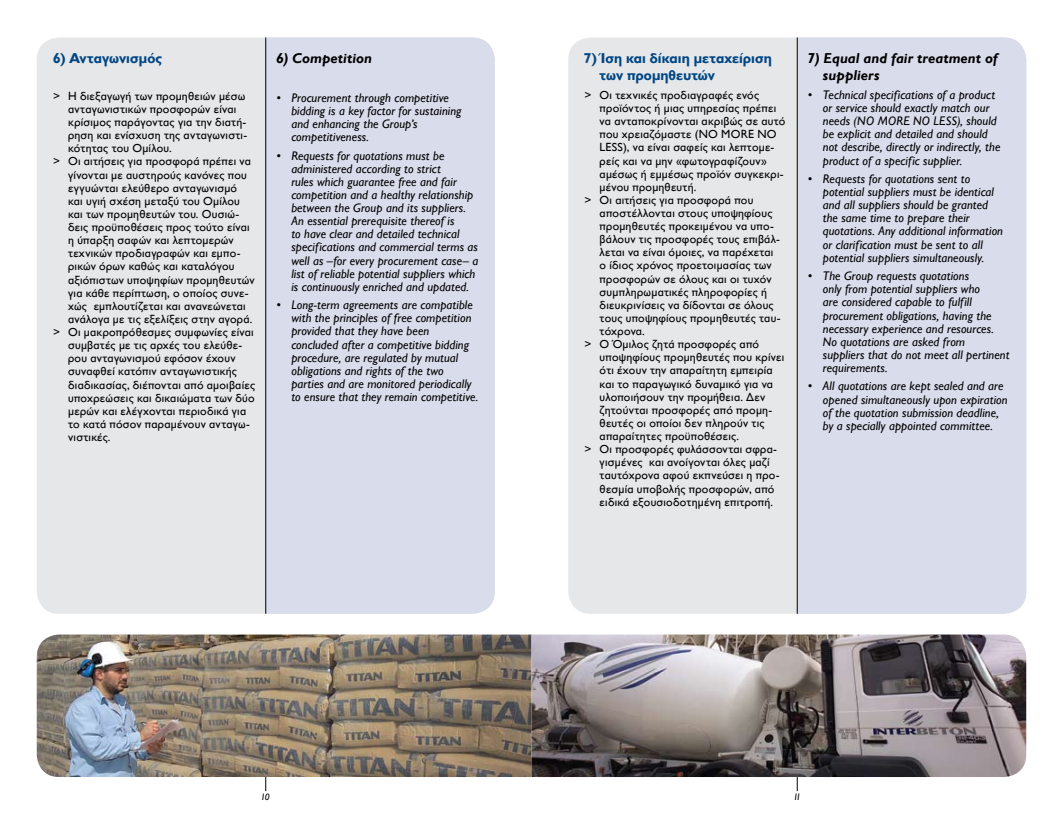
<style>
.page{position:relative;width:1063px;height:815px;background:#fff}
.page>*{position:absolute;margin:0;border:0;box-sizing:border-box;transform-origin:0 0}
.t1{font:700 14.38px/17.5px "Gill Sans Hel";letter-spacing:.005em;color:#004685}
.t2{font:italic 700 14.38px/17.5px "Gill Sans Hel";letter-spacing:.005em;color:#000}
.t3{font:italic 12.5px/13.1px "Gill Sans Hel";letter-spacing:.005em;color:#000}
.t4{font:11.88px "Gill Sans Hel";letter-spacing:.02em;color:#000}
.t5{font:italic 9.38px "Gill Sans Hel";color:#000}
</style>
<div class="page">
<div style="left:37px;top:38px;width:458px;height:576px;background:#e6e7e8;border-radius:22px"></div>
<div style="left:267px;top:38px;width:228px;height:576px;background:#d8dceb"></div>
<hr style="left:266px;top:38px;width:1px;height:576px;background:#000">
<div style="left:568px;top:38px;width:458px;height:576px;background:#e6e7e8;border-radius:22px"></div>
<div style="left:798px;top:38px;width:228px;height:576px;background:#d8dceb"></div>
<hr style="left:797px;top:38px;width:1px;height:576px;background:#000">
<img style="left:37px;top:634px;width:989px;height:143px">
<svg style="left:797px;top:777px;width:1px;height:14px"></svg>
<svg style="left:266px;top:777px;width:1px;height:14px"></svg>
<p class="t1" style="left:53px;top:49px;width:111px">6) Ανταγωνισμός</p>
<p class="t4" style="left:53px;top:89px;width:194px">&gt; Η διεξαγωγή των προμηθειών μέσω</p>
<p class="t4" style="left:68px;top:103px;width:170px">ανταγωνιστικών προσφορών είναι</p>
<p class="t4" style="left:68px;top:116px;width:180px">κρίσιμος παράγοντας για την διατή-</p>
<p class="t4" style="left:68px;top:129px;width:181px">ρηση και ενίσχυση της ανταγωνιστι-</p>
<p class="t4" style="left:68px;top:142px;width:105px">κότητας του Ομίλου.</p>
<p class="t4" style="left:53px;top:155px;width:199px">&gt; Οι αιτήσεις για προσφορά πρέπει να</p>
<p class="t4" style="left:68px;top:168px;width:180px">γίνονται με αυστηρούς κανόνες που</p>
<p class="t4" style="left:68px;top:181px;width:171px">εγγυώνται ελεύθερο ανταγωνισμό</p>
<p class="t4" style="left:68px;top:194px;width:173px">και υγιή σχέση μεταξύ του Ομίλου</p>
<p class="t4" style="left:68px;top:208px;width:173px">και των προμηθευτών του. Ουσιώ-</p>
<p class="t4" style="left:68px;top:221px;width:183px">δεις προϋποθέσεις προς τούτο είναι</p>
<p class="t4" style="left:68px;top:234px;width:167px">η ύπαρξη σαφών και λεπτομερών</p>
<p class="t4" style="left:68px;top:247px;width:174px">τεχνικών προδιαγραφών και εμπο-</p>
<p class="t4" style="left:68px;top:260px;width:168px">ρικών όρων καθώς και καταλόγου</p>
<p class="t4" style="left:68px;top:273px;width:188px">αξιόπιστων υποψηφίων προμηθευτών</p>
<p class="t4" style="left:68px;top:286px;width:182px">για κάθε περίπτωση, ο οποίος συνε-</p>
<p class="t4" style="left:68px;top:299px;width:179px">χώς εμπλουτίζεται και ανανεώνεται</p>
<p class="t4" style="left:68px;top:313px;width:186px">ανάλογα με τις εξελίξεις στην αγορά.</p>
<p class="t4" style="left:53px;top:326px;width:202px">&gt; Οι μακροπρόθεσμες συμφωνίες είναι</p>
<p class="t4" style="left:68px;top:339px;width:176px">συμβατές με τις αρχές του ελεύθε-</p>
<p class="t4" style="left:68px;top:352px;width:169px">ρου ανταγωνισμού εφόσον έχουν</p>
<p class="t4" style="left:68px;top:365px;width:170px">συναφθεί κατόπιν ανταγωνιστικής</p>
<p class="t4" style="left:68px;top:378px;width:188px">διαδικασίας, διέπονται από αμοιβαίες</p>
<p class="t4" style="left:68px;top:391px;width:188px">υποχρεώσεις και δικαιώματα των δύο</p>
<p class="t4" style="left:68px;top:404px;width:180px">μερών και ελέγχονται περιοδικά για</p>
<p class="t4" style="left:68px;top:418px;width:183px">το κατά πόσον παραμένουν ανταγω-</p>
<p class="t4" style="left:68px;top:431px;width:44px">νιστικές.</p>
<p class="t2" style="left:276px;top:49px;width:97px">6) Competition</p>
<p class="t3" style="left:291px;top:91px;width:172px;text-indent:-15px">• Procurement through competitive bidding is a key factor for sustaining and enhancing the Group’s competitiveness.</p>
<p class="t3" style="left:291px;top:149px;width:188px;text-indent:-15px">• Requests for quotations must be administered according to strict<br>rules which guarantee free and fair competition and a healthy relationship between the Group and its suppliers.<br>An essential prerequisite thereof is<br>to have clear and detailed technical specifications and commercial terms as well as –for every procurement case– a list of reliable potential suppliers which is continuously enriched and updated.</p>
<p class="t3" style="left:291px;top:299px;width:188px;text-indent:-15px">• Long-term agreements are compatible with the principles of free competition provided that they have been concluded after a competitive bidding procedure, are regulated by mutual obligations and rights of the two parties and are monitored periodically to ensure that they remain competitive.</p>
<p class="t1" style="left:600px;top:49px;width:174px;text-indent:-15px">7) Ίση και δίκαιη μεταχείριση των προμηθευτών</p>
<p class="t4" style="left:585px;top:89px;width:176px">&gt; Οι τεχνικές προδιαγραφές ενός</p>
<p class="t4" style="left:600px;top:102px;width:178px">προϊόντος ή μιας υπηρεσίας πρέπει</p>
<p class="t4" style="left:600px;top:115px;width:187px">να ανταποκρίνονται ακριβώς σε αυτό</p>
<p class="t4" style="left:600px;top:128px;width:178px">που χρειαζόμαστε (NO MORE NO</p>
<p class="t4" style="left:600px;top:141px;width:176px">LESS), να είναι σαφείς και λεπτομε-</p>
<p class="t4" style="left:600px;top:154px;width:169px">ρείς και να μην «φωτογραφίζουν»</p>
<p class="t4" style="left:600px;top:167px;width:186px">αμέσως ή εμμέσως προϊόν συγκεκρι-</p>
<p class="t4" style="left:600px;top:180px;width:98px">μένου προμηθευτή.</p>
<p class="t4" style="left:585px;top:193px;width:170px">&gt; Οι αιτήσεις για προσφορά που</p>
<p class="t4" style="left:600px;top:207px;width:174px">αποστέλλονται στους υποψηφίους</p>
<p class="t4" style="left:600px;top:220px;width:176px">προμηθευτές προκειμένου να υπο-</p>
<p class="t4" style="left:600px;top:233px;width:182px">βάλουν τις προσφορές τους επιβάλ-</p>
<p class="t4" style="left:600px;top:246px;width:175px">λεται να είναι όμοιες, να παρέχεται</p>
<p class="t4" style="left:600px;top:259px;width:174px">ο ίδιος χρόνος προετοιμασίας των</p>
<p class="t4" style="left:600px;top:272px;width:173px">προσφορών σε όλους και οι τυχόν</p>
<p class="t4" style="left:600px;top:285px;width:169px">συμπληρωματικές πληροφορίες ή</p>
<p class="t4" style="left:600px;top:298px;width:176px">διευκρινίσεις να δίδονται σε όλους</p>
<p class="t4" style="left:600px;top:312px;width:183px">τους υποψηφίους προμηθευτές ταυ-</p>
<p class="t4" style="left:600px;top:325px;width:47px">τόχρονα.</p>
<p class="t4" style="left:585px;top:338px;width:176px">&gt; Ο Όμιλος ζητά προσφορές από</p>
<p class="t4" style="left:600px;top:351px;width:186px">υποψηφίους προμηθευτές που κρίνει</p>
<p class="t4" style="left:600px;top:364px;width:175px">ότι έχουν την απαραίτητη εμπειρία</p>
<p class="t4" style="left:600px;top:377px;width:175px">και το παραγωγικό δυναμικό για να</p>
<p class="t4" style="left:600px;top:390px;width:167px">υλοποιήσουν την προμήθεια. Δεν</p>
<p class="t4" style="left:600px;top:403px;width:174px">ζητούνται προσφορές από προμη-</p>
<p class="t4" style="left:600px;top:417px;width:166px">θευτές οι οποίοι δεν πληρούν τις</p>
<p class="t4" style="left:600px;top:430px;width:141px">απαραίτητες προϋποθέσεις.</p>
<p class="t4" style="left:585px;top:443px;width:194px">&gt; Οι προσφορές φυλάσσονται σφρα-</p>
<p class="t4" style="left:600px;top:456px;width:171px">γισμένες και ανοίγονται όλες μαζί</p>
<p class="t4" style="left:600px;top:469px;width:182px">ταυτόχρονα αφού εκπνεύσει η προ-</p>
<p class="t4" style="left:600px;top:482px;width:176px">θεσμία υποβολής προσφορών, από</p>
<p class="t4" style="left:600px;top:495px;width:175px">ειδικά εξουσιοδοτημένη επιτροπή.</p>
<p class="t2" style="left:823px;top:49px;width:176px;text-indent:-15px">7) Equal and fair treatment of suppliers</p>
<p class="t3" style="left:823px;top:88px;width:179px;text-indent:-15px">• Technical specifications of a product or service should exactly match our needs (NO MORE NO LESS), should be explicit and detailed and should not describe, directly or indirectly, the product of a specific supplier.</p>
<p class="t3" style="left:823px;top:172px;width:182px;text-indent:-15px">• Requests for quotations sent to potential suppliers must be identical and all suppliers should be granted the same time to prepare their quotations. Any additional information or clarification must be sent to all potential suppliers simultaneously.</p>
<p class="t3" style="left:823px;top:269px;width:188px;text-indent:-15px">• The Group requests quotations<br>only from potential suppliers who<br>are considered capable to fulfill procurement obligations, having the necessary experience and resources.<br>No quotations are asked from suppliers that do not meet all pertinent requirements.</p>
<p class="t3" style="left:823px;top:380px;width:186px;text-indent:-15px">• All quotations are kept sealed and are opened simultaneously upon expiration of the quotation submission deadline, by a specially appointed committee.</p>
<p class="t5" style="left:262px;top:791px;width:9px">10</p>
<p class="t5" style="left:795px;top:791px;width:7px">11</p>
</div>
